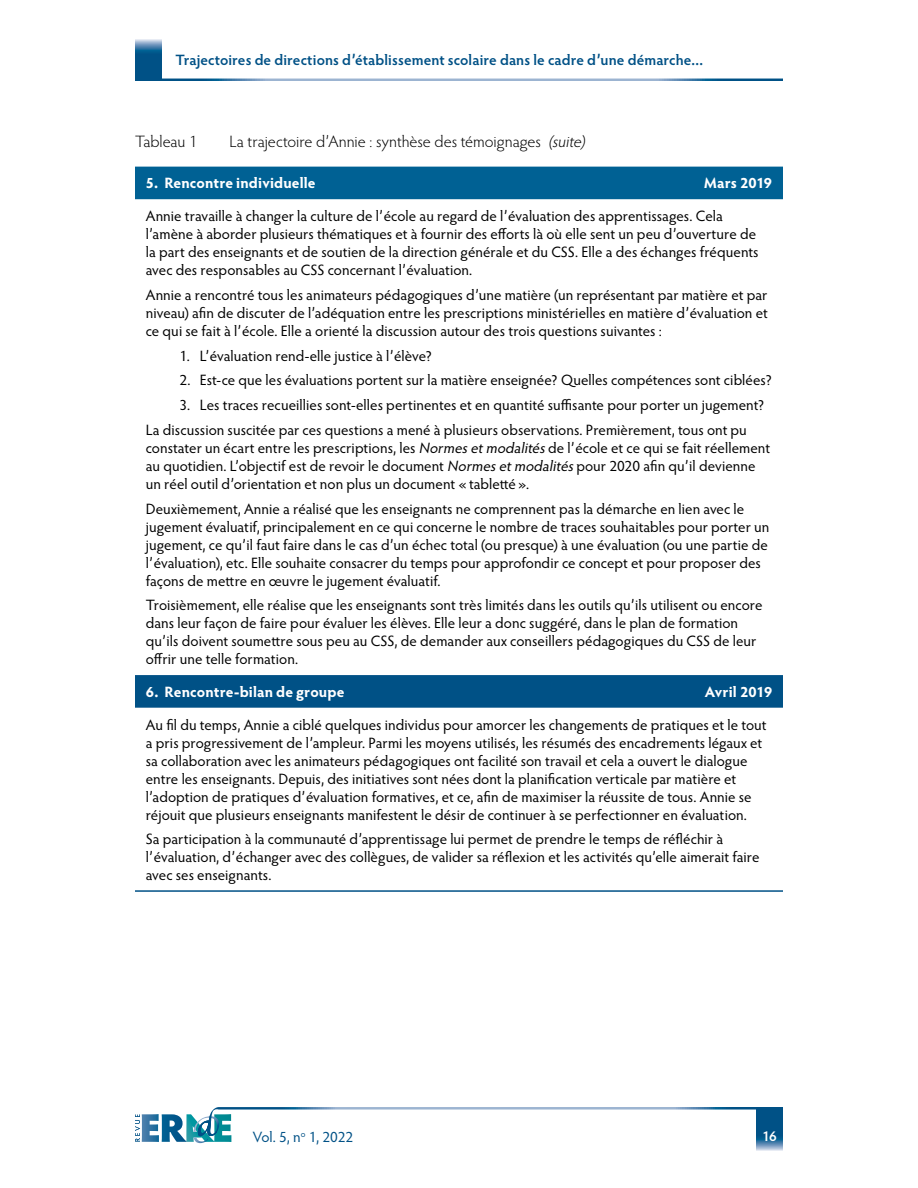
<style>
.page{position:relative;width:918px;height:1188px;background:#fff}
.page>*{position:absolute;margin:0;border:0;box-sizing:border-box;transform-origin:0 0}
.t1{font:300 16.5px "Hypatia Sans Pro";color:#000}
.t2{font:15px/18px "Hypatia Sans Pro";letter-spacing:.005em;color:#000}
.t3{font:600 15px "Hypatia Sans Pro";letter-spacing:.005em;color:#005186}
.t4{font:700 15px "Hypatia Sans Pro";letter-spacing:.01em;color:#fff}
.t5{font:15px "Hypatia Sans Pro";letter-spacing:-.005em;color:#005186}
.t6{font:600 14.25px "Hypatia Sans Pro";color:#fff}
.s1{font-style:italic}
</style>
<div class="page">
<svg style="left:756px;top:1143px;width:27px;height:8px"></svg>
<svg style="left:135px;top:1107px;width:648px;height:36px"></svg>
<svg style="left:135px;top:39px;width:27px;height:40px"></svg>
<div style="left:135px;top:167px;width:648px;height:32px;background:#006194"></div>
<div style="left:135px;top:675px;width:648px;height:33px;background:#005186"></div>
<hr style="left:135px;top:890px;width:324px;height:2px;background:#005186">
<hr style="left:459px;top:890px;width:324px;height:2px;background:#005186">
<p class="t3" style="left:176px;top:49px;width:529px">Trajectoires de directions d’établissement scolaire dans le cadre d’une démarche...</p>
<p class="t1" style="left:135px;top:131px;width:64px">Tableau 1</p>
<p class="t1" style="left:229px;top:131px;width:360px">La trajectoire d’Annie : synthèse des témoignages <span class="s1">(suite)</span></p>
<p class="t4" style="left:146px;top:173px;width:171px">5. Rencontre individuelle</p>
<p class="t4" style="left:704px;top:173px;width:69px">Mars 2019</p>
<p class="t2" style="left:146px;top:206px;width:614px">Annie travaille à changer la culture de l’école au regard de l’évaluation des apprentissages. Cela l’amène à aborder plusieurs thématiques et à fournir des efforts là où elle sent un peu d’ouverture de la part des enseignants et de soutien de la direction générale et du CSS. Elle a des échanges fréquents avec des responsables au CSS concernant l’évaluation.</p>
<p class="t2" style="left:146px;top:285px;width:623px;text-align:justify">Annie a rencontré tous les animateurs pédagogiques d’une matière (un représentant par matière et par niveau) afin de discuter de l’adéquation entre les prescriptions ministérielles en matière d’évaluation et ce qui se fait à l’école. Elle a orienté la discussion autour des trois questions suivantes :</p>
<p class="t2" style="left:180px;top:346px;width:254px">1. L’évaluation rend-elle justice à l’élève?</p>
<p class="t2" style="left:180px;top:371px;width:594px">2. Est-ce que les évaluations portent sur la matière enseignée? Quelles compétences sont ciblées?</p>
<p class="t2" style="left:146px;top:392px;width:620px;line-height:24.8px;text-indent:34px">3. Les traces recueillies sont-elles pertinentes et en quantité suffisante pour porter un jugement?<br>La discussion suscitée par ces questions a mené à plusieurs observations. Premièrement, tous ont pu</p>
<p class="t2" style="left:146px;top:438px;width:626px">constater un écart entre les prescriptions, les <span class="s1">Normesetmodalités</span>de l’école et ce qui se fait réellement au quotidien. L’objectif est de revoir le document <span class="s1">Normesetmodalités</span>pour 2020 afin qu’il devienne un réel outil d’orientation et non plus un document «tabletté».</p>
<p class="t2" style="left:146px;top:499px;width:625px">Deuxièmement, Annie a réalisé que les enseignants ne comprennent pas la démarche en lien avec le jugement évaluatif, principalement en ce qui concerne le nombre de traces souhaitables pour porter un jugement, ce qu’il faut faire dans le cas d’un échec total (ou presque) à une évaluation (ou une partie de l’évaluation), etc. Elle souhaite consacrer du temps pour approfondir ce concept et pour proposer des façons de mettre en œuvre le jugement évaluatif.</p>
<p class="t2" style="left:146px;top:596px;width:618px">Troisièmement, elle réalise que les enseignants sont très limités dans les outils qu’ils utilisent ou encore dans leur façon de faire pour évaluer les élèves. Elle leur a donc suggéré, dans le plan de formation qu’ils doivent soumettre sous peu au CSS, de demander aux conseillers pédagogiques du CSS de leur offrir une telle formation.</p>
<p class="t4" style="left:146px;top:681px;width:200px">6. Rencontre-bilan de groupe</p>
<p class="t4" style="left:705px;top:681px;width:69px">Avril 2019</p>
<p class="t2" style="left:146px;top:715px;width:622px">Au fil du temps, Annie a ciblé quelques individus pour amorcer les changements de pratiques et le tout a pris progressivement de l’ampleur. Parmi les moyens utilisés, les résumés des encadrements légaux et sa collaboration avec les animateurs pédagogiques ont facilité son travail et cela a ouvert le dialogue entre les enseignants. Depuis, des initiatives sont nées dont la planification verticale par matière et l’adoption de pratiques d’évaluation formatives, et ce, afin de maximiser la réussite de tous. Annie se réjouit que plusieurs enseignants manifestent le désir de continuer à se perfectionner en évaluation.</p>
<p class="t2" style="left:146px;top:830px;width:615px">Sa participation à la communauté d’apprentissage lui permet de prendre le temps de réfléchir à l’évaluation, d’échanger avec des collègues, de valider sa réflexion et les activités qu’elle aimerait faire avec ses enseignants.</p>
<p class="t5" style="left:253px;top:1127px;width:102px">Vol. 5, n<sup>o</sup> 1, 2022</p>
<p class="t6" style="left:762px;top:1126px;width:16px">16</p>
</div>
